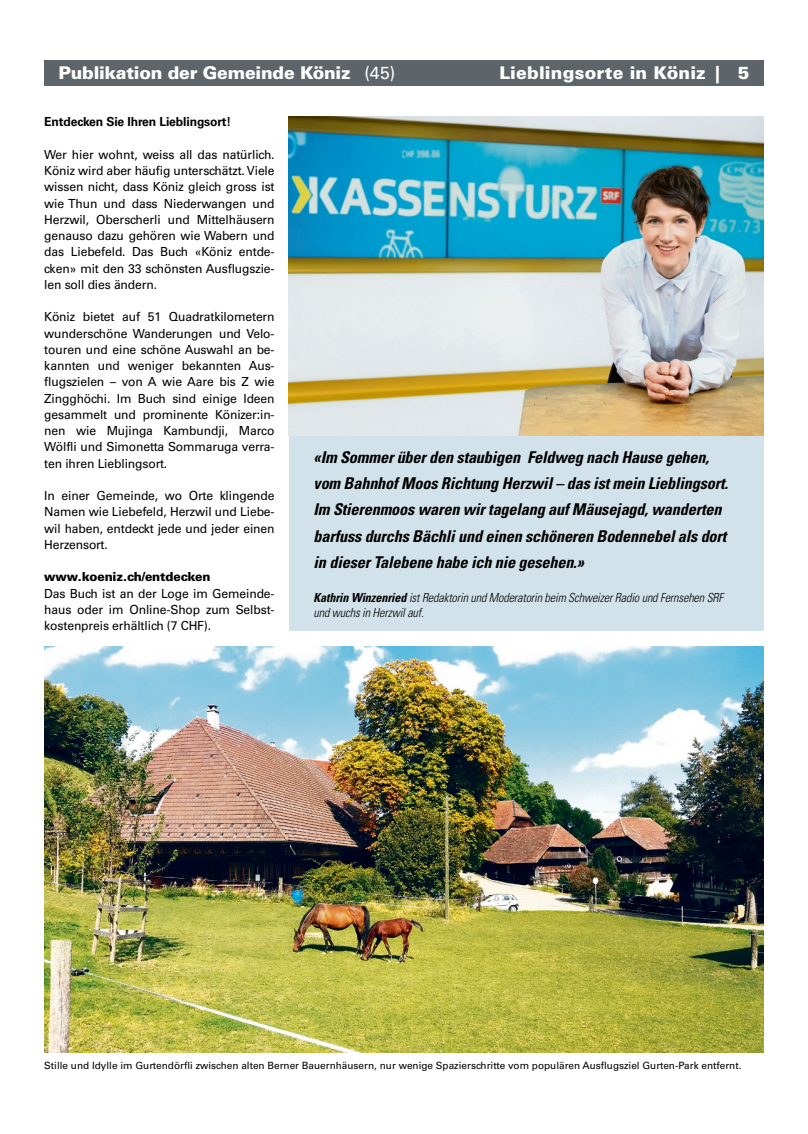
<style>
.page{position:relative;width:808px;height:1134px;background:#fff}
.page>*{position:absolute;margin:0;border:0;box-sizing:border-box;transform-origin:0 0}
.t1{font:900 17.5px "Univers LT Std";letter-spacing:-.01em;color:#fff}
.t2{font:900 17.5px "Univers LT Std";letter-spacing:.01em;color:#fff}
.t3{font:italic 700 condensed 16.25px/26.2px "Univers LT Std";letter-spacing:-.01em;color:#000}
.t4{font:12.5px/16.2px "Univers LT Std";letter-spacing:-.01em;color:#000;text-align:justify}
.t5{font:italic 300 condensed 12.5px/15px "Univers LT Std";letter-spacing:-.01em;color:#000}
.t6{font:700 12.5px "Univers LT Std";letter-spacing:-.01em;color:#000}
.t7{font:900 12.5px "Univers LT Std";letter-spacing:-.01em;color:#000}
.t8{font:10px "Univers LT Std";color:#000}
.s1{font-weight:400}
.s2{font-weight:700}
</style>
<div class="page">
<div style="left:289px;top:117px;width:475px;height:513px;background:#d2e2ea"></div>
<div style="left:44px;top:60px;width:720px;height:26px;background:#5e656a"></div>
<img style="left:44px;top:646px;width:720px;height:407px">
<img style="left:289px;top:117px;width:475px;height:318px">
<h1 class="t1" style="left:58px;top:62px;width:338px">Publikation der Gemeinde Köniz <span class="s1">(45)</span></h1>
<h1 class="t2" style="left:499px;top:62px;width:252px">Lieblingsorte in Köniz | 5</h1>
<p class="t6" style="left:44px;top:115px;width:188px">Entdecken Sie Ihren Lieblingsort!</p>
<p class="t4" style="left:44px;top:146px;width:232px">Wer hier wohnt, weiss all das natürlich.<br>Köniz wird aber häufig unterschätzt. Viele wissen nicht, dass Köniz gleich gross ist wie Thun und dass Niederwangen und Herzwil, Oberscherli und Mittelhäusern genauso dazu gehören wie Wabern und das Liebefeld. Das Buch «Köniz entde&shy;cken» mit den 33 schönsten Ausflugszie&shy;len soll dies ändern.</p>
<p class="t4" style="left:44px;top:309px;width:232px">Köniz bietet auf 51 Quadratkilometern wunderschöne Wanderungen und Velo&shy;touren und eine schöne Auswahl an be&shy;kannten und weniger bekannten Aus&shy;flugszielen – von A wie Aare bis Z wie Zingghöchi. Im Buch sind einige Ideen gesammelt und prominente Könizer:in&shy;nen wie Mujinga Kambundji, Marco Wölfli und Simonetta Sommaruga verra&shy;ten ihren Lieblingsort.</p>
<p class="t4" style="left:44px;top:488px;width:232px">In einer Gemeinde, wo Orte klingende Namen wie Liebefeld, Herzwil und Liebe&shy;wil haben, entdeckt jede und jeder einen Herzensort.</p>
<p class="t7" style="left:44px;top:569px;width:168px">www.koeniz.ch/entdecken</p>
<p class="t4" style="left:44px;top:585px;width:232px">Das Buch ist an der Loge im Gemeinde&shy;haus oder im Online-Shop zum Selbst&shy;kostenpreis erhältlich (7 CHF).</p>
<p class="t3" style="left:314px;top:444px;width:416px">«Im Sommer über den staubigen Feldweg nach Hause gehen, vom Bahnhof Moos Richtung Herzwil – das ist mein Lieblingsort.<br>Im Stierenmoos waren wir tagelang auf Mäusejagd, wanderten barfuss durchs Bächli und einen schöneren Bodennebel als dort in dieser Talebene habe ich nie gesehen.»</p>
<p class="t5" style="left:314px;top:590px;width:411px"><span class="s2">Kathrin Winzenried</span> ist Redaktorin und Moderatorin beim Schweizer Radio und Fernsehen SRF und wuchs in Herzwil auf.</p>
<p class="t8" style="left:44px;top:1059px;width:699px">Stille und Idylle im Gurtendörfli zwischen alten Berner Bauernhäusern, nur wenige Spazierschritte vom populären Ausflugsziel Gurten-Park entfernt.</p>
</div>
